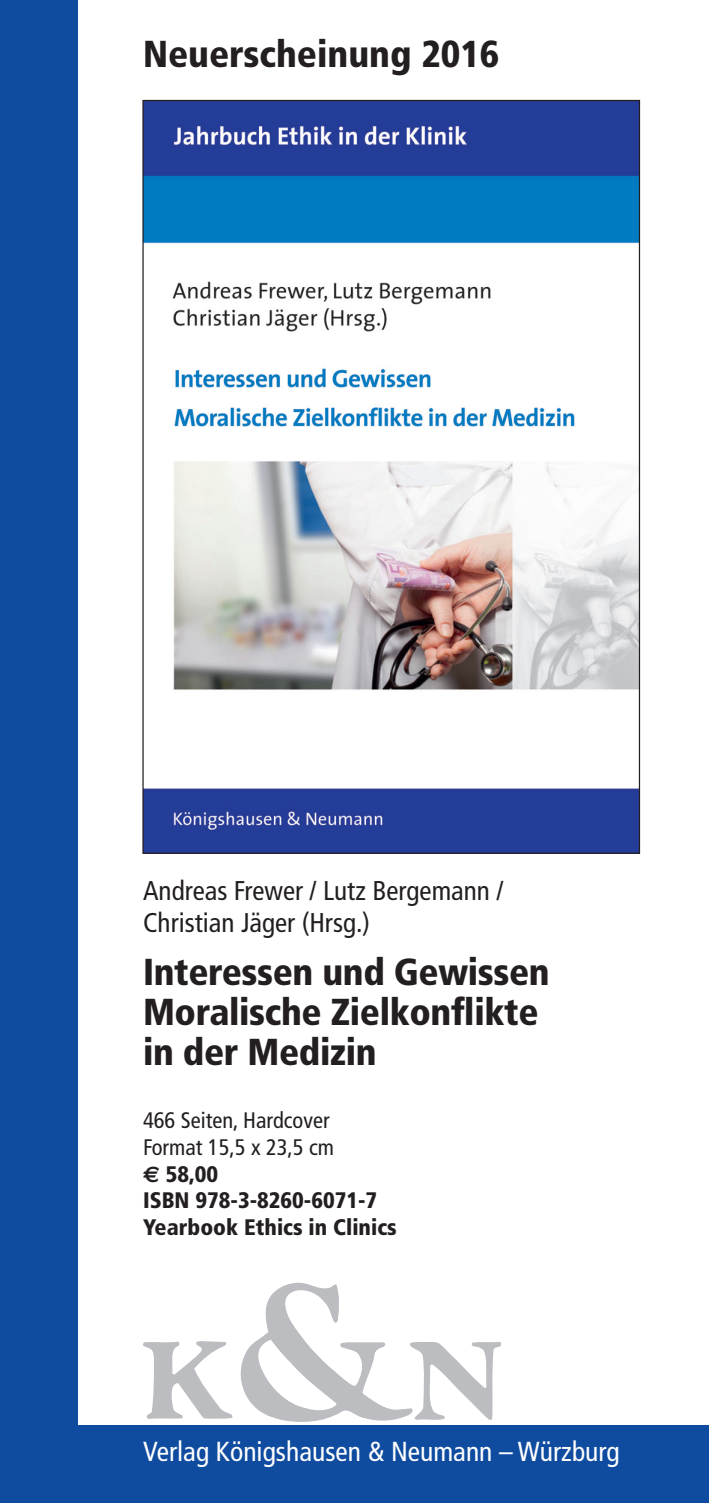
<style>
.page{position:relative;width:709px;height:1503px;background:#fff}
.page>*{position:absolute;margin:0;border:0;box-sizing:border-box;transform-origin:0 0}
.t1{font:900 condensed 37.5px/40px "Frutiger";letter-spacing:-.01em;color:#231f20}
.t2{font:condensed 27.5px "Frutiger";color:#fff}
.t3{font:condensed 27.25px/32.5px "Frutiger";color:#231f20}
.t4{font:900 condensed 22.5px/27px "Frutiger";color:#231f20}
.s1{font-weight:400}
.s2{font-family:"Euro Sans";font-weight:700;font-stretch:normal}
</style>
<div class="page">
<div style="left:1px;top:1px;width:76px;height:1500px;background:#0f4ca0"></div>
<div style="left:0;top:0;width:78px;height:1502px;border:2px solid #0f4ca0"></div>
<div style="left:0;top:1424px;width:709px;height:78px;background:#0f4ca0"></div>
<svg style="left:143px;top:1341px;width:90px;height:77px"></svg>
<svg style="left:240px;top:1282px;width:261px;height:140px"></svg>
<img style="left:144px;top:102px;width:494px;height:749px">
<h1 class="t1" style="left:143px;top:33px;width:358px">Neuerscheinung 2016</h1>
<p class="t3" style="left:143px;top:874px;width:362px">Andreas Frewer / Lutz Bergemann /<br>Christian Jäger (Hrsg.)</p>
<h1 class="t1" style="left:143px;top:951px;width:408px">Interessen und Gewissen<br>Moralische Zielkonflikte in der Medizin</h1>
<p class="t4" style="left:143px;top:1106px;width:255px"><span class="s1">466 Seiten, Hardcover<br>Format 15,5 x 23,5 cm<br></span><span class="s2">€</span> 58,00<br>ISBN 978-3-8260-6071-7<br>Yearbook Ethics in Clinics</p>
<p class="t2" style="left:143px;top:1435px;width:478px">Verlag Königshausen &amp; Neumann – Würzburg</p>
</div>
